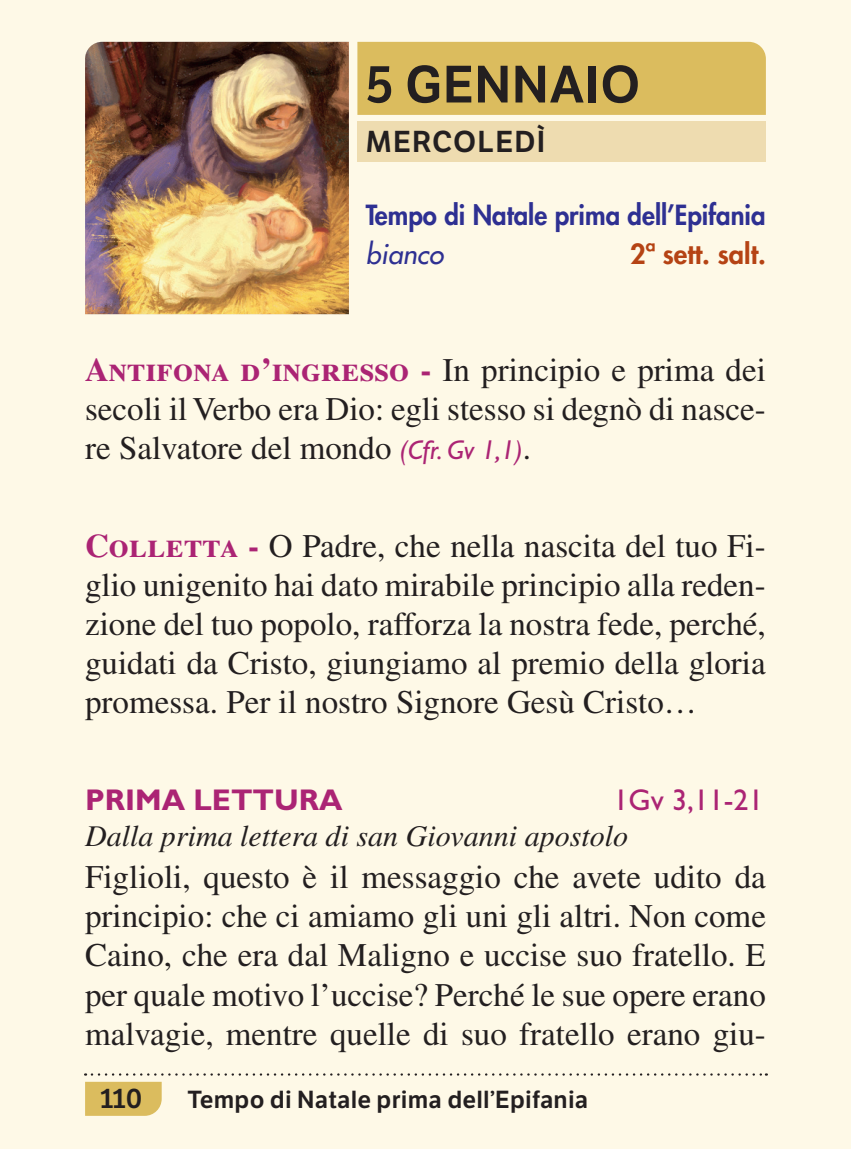
<style>
.page{position:relative;width:851px;height:1149px;background:#fff}
.page>*{position:absolute;margin:0;border:0;box-sizing:border-box;transform-origin:0 0}
.t1{font:600 51px "LFT Etica";letter-spacing:.01em;color:#231f20}
.t2{font:33px/39px "Times LT Std";color:#231f20;text-align:justify}
.t3{font:italic 30px "Times LT Std";color:#231f20}
.t4{font:700 30px "Gill Sans Std";color:#ab2474}
.t5{font:30px "Gill Sans Std";color:#ab2474}
.t6{font:600 29.4px "LFT Etica";letter-spacing:.045em;color:#231f20}
.t7{font:800 27px "Futura Std";color:#2e3092;scale:.95 1}
.t8{font:800 27px "Futura Std";color:#b54314}
.t9{font:italic 500 27px "Futura Std";color:#2e3092}
.t10{font:600 27px "LFT Etica";color:#231f20}
.t11{font:600 24px "LFT Etica";letter-spacing:.01em;color:#231f20}
.s1{font-weight:700;color:#ab2474}
.s2{font-family:"Gill Sans Std";font-style:italic;font-size:27px;color:#ab2474}
</style>
<div class="page">
<div style="left:0;top:0;width:850px;height:1148px;background:#fef9e7"></div>
<div style="left:357px;top:121px;width:408px;height:41px;background:#eedcb0"></div>
<div style="left:357px;top:42px;width:408px;height:73px;background:#dbbc5e"></div>
<svg style="left:85px;top:1081px;width:77px;height:34px;background:#dcbe64"></svg>
<svg style="left:92px;top:1073px;width:674px;height:2px"></svg>
<img style="left:85px;top:42px;width:264px;height:272px">
<h1 class="t1" style="left:366px;top:53px;width:276px">5 GENNAIO</h1>
<p class="t6" style="left:366px;top:124px;width:181px">MERCOLEDÌ</p>
<p class="t7" style="left:366px;top:198px;width:422px">Tempo di Natale prima dell’Epifania</p>
<p class="t9" style="left:366px;top:237px;width:79px">bianco</p>
<p class="t8" style="left:630px;top:237px;width:137px">2ª sett. salt.</p>
<p class="t2" style="left:85px;top:350px;width:682px"><span class="s1">Antifona d’ingresso -</span> In principio e prima dei secoli il Verbo era Dio: egli stesso si degnò di nasce&shy;re Salvatore del mondo <span class="s2">(Cfr. Gv 1,1)</span>.</p>
<p class="t2" style="left:85px;top:525px;width:682px"><span class="s1">Colletta -</span> O Padre, che nella nascita del tuo Fi&shy;glio unigenito hai dato mirabile principio alla reden&shy;zione del tuo popolo, rafforza la nostra fede, perché, guidati da Cristo, giungiamo al premio della gloria promessa. Per il nostro Signore Gesù Cristo…</p>
<p class="t4" style="left:85px;top:782px;width:259px">PRIMA LETTURA</p>
<p class="t5" style="left:613px;top:782px;width:151px">1Gv 3,11-21</p>
<p class="t3" style="left:85px;top:819px;width:544px">Dalla prima lettera di san Giovanni apostolo</p>
<p class="t2" style="left:85px;top:857px;width:682px">Figlioli, questo è il messaggio che avete udito da principio: che ci amiamo gli uni gli altri. Non come Caino, che era dal Maligno e uccise suo fratello. E per quale motivo l’uccise? Perché le sue opere erano malvagie, mentre quelle di suo fratello erano giu-</p>
<p class="t10" style="left:100px;top:1082px;width:44px">110</p>
<p class="t11" style="left:188px;top:1084px;width:402px">Tempo di Natale prima dell’Epifania</p>
</div>
